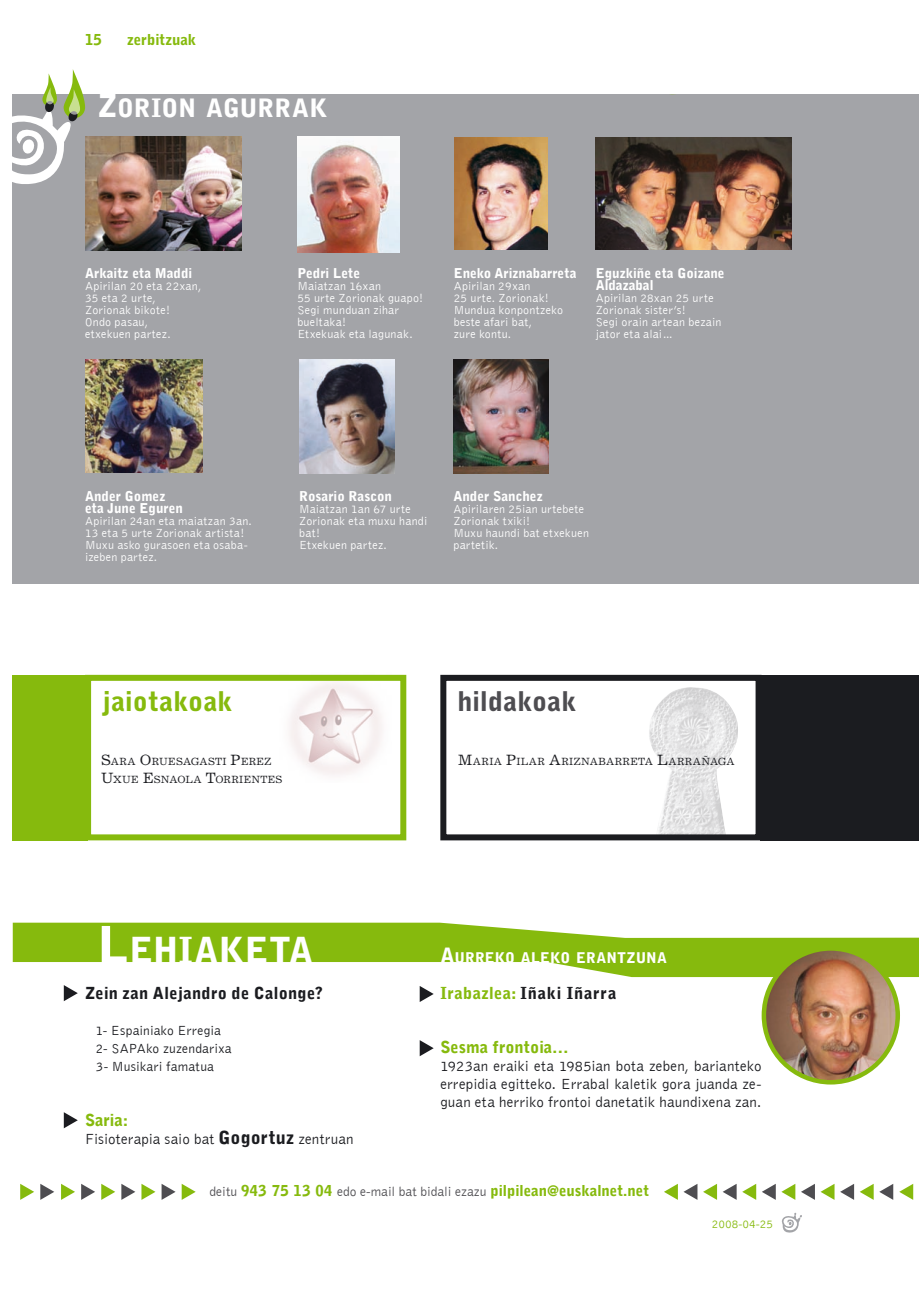
<style>
.page{position:relative;width:919px;height:1289px;background:#fff}
.page>*{position:absolute;margin:0;border:0;box-sizing:border-box;transform-origin:0 0}
.t1{font:900 35.7px "Bell Gothic Std";letter-spacing:.01em;color:#fff}
.t2{font:900 27px "Bell Gothic Std";letter-spacing:.015em;color:#86ba0d}
.t3{font:900 27px "Bell Gothic Std";letter-spacing:.015em;color:#4e4d51}
.t4{font:900 25.2px "Bell Gothic Std";color:#fff}
.t5{font:900 16.5px "Bell Gothic";letter-spacing:.02em;color:#1b1c20}
.t6{font:900 16.5px "Bell Gothic Std";letter-spacing:.045em;color:#1b1c20}
.t7{font:900 16.5px "Bell Gothic";color:#86ba0d}
.t8{font:300 15px/18px "Bell Gothic";letter-spacing:.01em;color:#1b1c20;text-align:justify}
.t9{font:900 15px "Bell Gothic";color:#86ba0d}
.t10{font:900 15px "Bell Gothic Std";color:#86ba0d}
.t11{font:900 14.7px "Bell Gothic Std";letter-spacing:.01em;color:#fff}
.t12{font:900 13.5px/12px "Bell Gothic";color:#fff}
.t13{font:300 13.5px/18px "Bell Gothic";letter-spacing:.005em;color:#1b1c20}
.t14{font:300 12px/12px "Bell Gothic";letter-spacing:.02em;color:#fff}
.t15{font:300 12px "Bell Gothic";color:#86ba0d}
.t16{font:10.5px/18px "Excelsior";letter-spacing:.025em;color:#1b1c20}
.s1{font-size:31.5px}
.s2{font-size:15px}
.s3{font-size:51px}
.s4{font-family:"Bell Gothic Std";font-weight:900;font-size:18px}
.s5{font-size:21px}
.s6{color:#86ba0d}
.s7{font-weight:300;font-size:13.5px;color:#4e4d51}
</style>
<div class="page">
<svg style="left:781px;top:1212px;width:21px;height:21px"></svg>
<div style="left:12px;top:94px;width:906px;height:490px;background:#a3a4a8"></div>
<img style="left:298px;top:136px;width:101px;height:116px">
<img style="left:85px;top:136px;width:156px;height:114px">
<img style="left:299px;top:359px;width:95px;height:114px">
<img style="left:453px;top:359px;width:95px;height:114px">
<svg style="left:12px;top:69px;width:73px;height:115px"></svg>
<img style="left:454px;top:137px;width:93px;height:113px">
<img style="left:85px;top:359px;width:117px;height:114px">
<img style="left:595px;top:137px;width:196px;height:113px">
<svg style="left:13px;top:922px;width:905px;height:55px;fill:#86ba0d"></svg>
<svg style="left:182px;top:1184px;width:14px;height:15px"></svg>
<svg style="left:161px;top:1184px;width:14px;height:15px"></svg>
<svg style="left:664px;top:1184px;width:13px;height:15px"></svg>
<svg style="left:683px;top:1184px;width:14px;height:15px"></svg>
<svg style="left:64px;top:1112px;width:14px;height:16px"></svg>
<svg style="left:419px;top:986px;width:14px;height:16px"></svg>
<svg style="left:64px;top:985px;width:14px;height:16px"></svg>
<svg style="left:419px;top:1040px;width:14px;height:16px"></svg>
<svg style="left:141px;top:1183px;width:14px;height:16px"></svg>
<svg style="left:121px;top:1184px;width:14px;height:15px"></svg>
<svg style="left:101px;top:1183px;width:14px;height:16px"></svg>
<svg style="left:81px;top:1184px;width:14px;height:15px"></svg>
<svg style="left:61px;top:1183px;width:14px;height:16px"></svg>
<svg style="left:40px;top:1184px;width:14px;height:15px"></svg>
<svg style="left:20px;top:1183px;width:14px;height:16px"></svg>
<svg style="left:703px;top:1184px;width:33px;height:15px"></svg>
<svg style="left:742px;top:1184px;width:33px;height:15px"></svg>
<svg style="left:781px;top:1183px;width:33px;height:16px"></svg>
<svg style="left:820px;top:1184px;width:14px;height:15px"></svg>
<svg style="left:840px;top:1184px;width:33px;height:15px"></svg>
<svg style="left:879px;top:1184px;width:14px;height:15px"></svg>
<svg style="left:899px;top:1184px;width:14px;height:15px"></svg>
<img style="left:763px;top:948px;width:134px;height:134px;border-radius:67px">
<div style="left:761px;top:946px;width:138px;height:138px;border:4px solid #86ba0d;border-radius:50%"></div>
<img style="left:649px;top:687px;width:89px;height:146px">
<div style="left:440px;top:675px;width:321px;height:165px;border:6px solid #1b1c20"></div>
<div style="left:760px;top:675px;width:158px;height:165px;background:#1b1c20"></div>
<img style="left:279px;top:674px;width:113px;height:101px">
<div style="left:85px;top:675px;width:321px;height:165px;border:6px solid #86ba0d"></div>
<div style="left:13px;top:675px;width:75px;height:165px;background:#86ba0d"></div>
<p class="t10" style="left:85px;top:30px;width:18px">15</p>
<p class="t10" style="left:127px;top:30px;width:71px">zerbitzuak</p>
<h3 class="t4" style="left:98px;top:93px;width:231px"><span class="s1">Z</span>ORION AGURRAK</h3>
<p class="t12" style="left:85px;top:267px;width:109px">Arkaitz eta Maddi</p>
<p class="t14" style="left:85px;top:280px;width:118px">Apirilan 20 eta 22xan,<br>35 eta 2 urte,<br>Zorionak bikote!<br>Ondo pasau,<br>etxekuen partez.</p>
<p class="t12" style="left:297px;top:267px;width:64px">Pedri Lete</p>
<p class="t14" style="left:297px;top:280px;width:128px">Maiatzan 16xan<br>55 urte Zorionak guapo!<br>Segi munduan zihar bueltaka!<br>Etxekuak eta lagunak.</p>
<p class="t12" style="left:453px;top:267px;width:124px">Eneko Ariznabarreta</p>
<p class="t14" style="left:453px;top:280px;width:111px">Apirilan 29xan<br>25 urte. Zorionak!<br>Mundua konpontzeko beste afari bat,<br>zure kontu.</p>
<p class="t12" style="left:595px;top:267px;width:130px">Eguzkiñe eta Goizane<br>Aldazabal</p>
<p class="t14" style="left:595px;top:292px;width:127px">Apirilan 28xan 25 urte<br>Zorionak sister’s!<br>Segi orain artean bezain jator eta alai…</p>
<p class="t12" style="left:85px;top:490px;width:99px">Ander Gomez eta June Eguren</p>
<p class="t14" style="left:85px;top:515px;width:168px">Apirilan 24an eta maiatzan 3an.<br>13 eta 5 urte Zorionak artista!<br>Muxu asko gurasoen eta osaba&shy;izeben partez.</p>
<p class="t12" style="left:299px;top:490px;width:94px">Rosario Rascon</p>
<p class="t14" style="left:299px;top:503px;width:130px">Maiatzan 1an 67 urte<br>Zorionak eta muxu handi bat!<br>Etxekuen partez.</p>
<p class="t12" style="left:453px;top:490px;width:91px">Ander Sanchez</p>
<p class="t14" style="left:453px;top:503px;width:137px">Apirilaren 25ian urtebete<br>Zorionak txiki!<br>Muxu haundi bat etxekuen partetik.</p>
<h2 class="t2" style="left:102px;top:685px;width:132px">jaiotakoak</h2>
<p class="t16" style="left:101px;top:752px;width:182px"><span class="s2">S</span>ARA <span class="s2">O</span>RUESAGASTI <span class="s2">P</span>EREZ<br><span class="s2">U</span>XUE <span class="s2">E</span>SNAOLA <span class="s2">T</span>ORRIENTES</p>
<h2 class="t3" style="left:457px;top:685px;width:121px">hildakoak</h2>
<p class="t16" style="left:458px;top:752px;width:278px"><span class="s2">M</span>ARIA <span class="s2">P</span>ILAR <span class="s2">A</span>RIZNABARRETA <span class="s2">L</span>ARRAÑAGA</p>
<h1 class="t1" style="left:98px;top:929px;width:217px"><span class="s3">L</span> EHIAKETA</h1>
<h3 class="t5" style="left:85px;top:983px;width:239px">Zein zan Alejandro de Calonge?</h3>
<p class="t13" style="left:96px;top:1022px;width:137px">1- Espainiako Erregia<br>2- SAPAko zuzendarixa<br>3- Musikari famatua</p>
<h3 class="t7" style="left:85px;top:1109px;width:45px">Saria:</h3>
<p class="t8" style="left:85px;top:1129px;width:270px">Fisioterapia saio bat <span class="s4">Gogortuz</span> zentruan</p>
<p class="t11" style="left:440px;top:949px;width:228px"><span class="s5">A</span>URREKO ALEKO ERANTZUNA</p>
<h3 class="t6" style="left:440px;top:983px;width:177px"><span class="s6">Irabazlea:</span> Iñaki Iñarra</h3>
<h3 class="t7" style="left:440px;top:1037px;width:130px">Sesma frontoia…</h3>
<p class="t8" style="left:440px;top:1057px;width:323px">1923an eraiki eta 1985ian bota zeben, barianteko errepidia egitteko. Errabal kaletik gora juanda ze&shy;guan eta herriko frontoi danetatik haundixena zan.</p>
<p class="t9" style="left:209px;top:1181px;width:441px"><span class="s7">deitu</span> 943 75 13 04 <span class="s7">edo e-mail bat bidali ezazu</span> pilpilean@euskalnet.net</p>
<p class="t15" style="left:711px;top:1217px;width:63px">2008-04-25</p>
</div>
